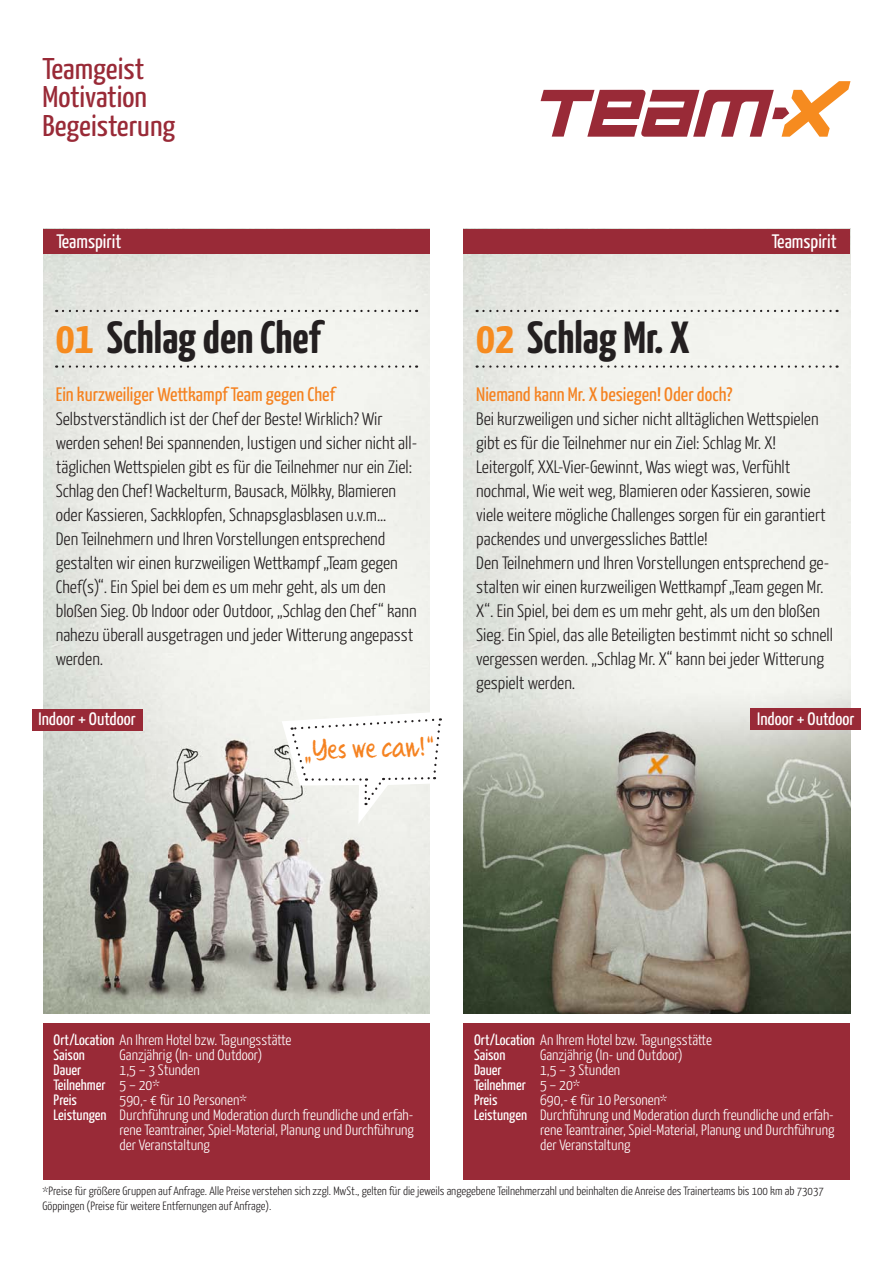
<style>
.page{position:relative;width:893px;height:1263px;background:#fff}
.page>*{position:absolute;margin:0;border:0;box-sizing:border-box;transform-origin:0 0}
.t1{font:700 45px "Yanone Kaffeesatz";color:#231f20;scale:1.05 1}
.t2{font:30px/28.5px "Yanone Kaffeesatz";color:#992a37;scale:1.09 1}
.t3{font:25.5px "Quikhand 1.1";color:#f58220;scale:1.05 1}
.t4{font:19.5px "Yanone Kaffeesatz";color:#f58220;scale:1.05 1}
.t5{font:19.5px "Yanone Kaffeesatz";color:#fff;scale:1.05 1}
.t6{font:300 18px/24px "Yanone Kaffeesatz";color:#231f20;scale:1.05 1}
.t7{font:18px "Yanone Kaffeesatz";color:#fff;scale:1.05 1}
.t8{font:300 15px/15px "Yanone Kaffeesatz";color:#fff;scale:1.05 1}
.t9{font:15px "Yanone Kaffeesatz";color:#fff;scale:1.05 1}
.t10{font:300 12px/15px "Yanone Kaffeesatz";color:#231f20;scale:1.05 1}
.s1{color:#f68b1f}
.s2{font-weight:400}
</style>
<div class="page">
<svg style="left:541px;top:81px;width:309px;height:56px"></svg>
<img style="left:43px;top:229px;width:387px;height:784px">
<img style="left:463px;top:254px;width:387px;height:759px">
<svg style="left:63px;top:310px;width:354px;height:2px"></svg>
<svg style="left:477px;top:310px;width:361px;height:2px"></svg>
<svg style="left:63px;top:365px;width:354px;height:3px"></svg>
<svg style="left:477px;top:365px;width:361px;height:3px"></svg>
<svg style="left:282px;top:711px;width:160px;height:113px"></svg>
<div style="left:43px;top:1023px;width:387px;height:156px;background:#992a37"></div>
<div style="left:463px;top:1023px;width:387px;height:156px;background:#992a37"></div>
<div style="left:32px;top:709px;width:110px;height:21px;background:#992a37"></div>
<div style="left:750px;top:708px;width:111px;height:22px;background:#992a37"></div>
<div style="left:43px;top:229px;width:386px;height:25px;background:#992a37"></div>
<div style="left:463px;top:229px;width:387px;height:25px;background:#992a37"></div>
<h2 class="t2" style="left:43px;top:53px;width:123px">Teamgeist<br>Motivation<br>Begeisterung</h2>
<p class="t5" style="left:56px;top:230px;width:64px">Teamspirit</p>
<p class="t5" style="left:772px;top:230px;width:64px">Teamspirit</p>
<h1 class="t1" style="left:56px;top:310px;width:254px"><span class="s1">01</span> Schlag den Chef</h1>
<p class="t4" style="left:56px;top:382px;width:267px">Ein kurzweiliger Wettkampf Team gegen Chef</p>
<p class="t6" style="left:56px;top:406px;width:346px">Selbstverständlich ist der Chef der Beste! Wirklich? Wir werden sehen! Bei spannenden, lustigen und sicher nicht all&shy;täglichen Wettspielen gibt es für die Teilnehmer nur ein Ziel:<br>Schlag den Chef! Wackelturm, Bausack, Mölkky, Blamieren oder Kassieren, Sackklopfen, Schnapsglasblasen u.v.m…<br>Den Teilnehmern und Ihren Vorstellungen entsprechend gestalten wir einen kurzweiligen Wettkampf „Team gegen Chef(s)“. Ein Spiel bei dem es um mehr geht, als um den bloßen Sieg. Ob Indoor oder Outdoor, „Schlag den Chef “ kann nahezu überall ausgetragen und jeder Witterung angepasst werden.</p>
<h1 class="t1" style="left:476px;top:310px;width:205px"><span class="s1">02</span> Schlag Mr. X</h1>
<p class="t4" style="left:476px;top:382px;width:246px">Niemand kann Mr. X besiegen! Oder doch?</p>
<p class="t6" style="left:476px;top:406px;width:341px">Bei kurzweiligen und sicher nicht alltäglichen Wettspielen gibt es für die Teilnehmer nur ein Ziel: Schlag Mr. X!<br>Leitergolf, XXL-Vier-Gewinnt, Was wiegt was, Verfühlt nochmal, Wie weit weg, Blamieren oder Kassieren, sowie viele weitere mögliche Challenges sorgen für ein garantiert packendes und unvergessliches Battle!<br>Den Teilnehmern und Ihren Vorstellungen entsprechend ge&shy;stalten wir einen kurzweiligen Wettkampf „Team gegen Mr.<br>X“. Ein Spiel, bei dem es um mehr geht, als um den bloßen Sieg. Ein Spiel, das alle Beteiligten bestimmt nicht so schnell vergessen werden. „Schlag Mr. X“ kann bei jeder Witterung gespielt werden.</p>
<p class="t7" style="left:39px;top:708px;width:94px">Indoor + Outdoor</p>
<p class="t7" style="left:757px;top:708px;width:94px">Indoor + Outdoor</p>
<h3 class="t3" style="left:302px;top:734px;width:129px;rotate:-2deg">„Yes we can!“</h3>
<p class="t8" style="left:54px;top:1032px;width:228px"><span class="s2">Ort/Location</span> An Ihrem Hotel bzw. Tagungsstätte<br><span class="s2">Saison</span></p>
<p class="t8" style="left:120px;top:1047px;width:137px">Ganzjährig (In- und Outdoor)</p>
<p class="t8" style="left:54px;top:1062px;width:141px;text-indent:66px">1,5 – 3 Stunden<br><span class="s2">Teilnehmer</span> 5 – 20*<br><span class="s2">Preis</span></p>
<p class="t9" style="left:54px;top:1061px;width:28px">Dauer</p>
<p class="t8" style="left:120px;top:1092px;width:123px">590,- € für 10 Personen*</p>
<p class="t8" style="left:54px;top:1107px;width:344px"><span class="s2">Leistungen</span> Durchführung und Moderation durch freundliche und erfah-</p>
<p class="t8" style="left:120px;top:1122px;width:282px">rene Teamtrainer, Spiel-Material, Planung und Durchführung</p>
<p class="t8" style="left:120px;top:1137px;width:87px">der Veranstaltung</p>
<p class="t8" style="left:474px;top:1032px;width:228px"><span class="s2">Ort/Location</span> An Ihrem Hotel bzw. Tagungsstätte<br><span class="s2">Saison</span></p>
<p class="t8" style="left:540px;top:1047px;width:137px">Ganzjährig (In- und Outdoor)</p>
<p class="t8" style="left:474px;top:1062px;width:141px;text-indent:66px">1,5 – 3 Stunden<br><span class="s2">Teilnehmer</span> 5 – 20*<br><span class="s2">Preis</span></p>
<p class="t9" style="left:474px;top:1061px;width:28px">Dauer</p>
<p class="t8" style="left:540px;top:1092px;width:123px">690,- € für 10 Personen*</p>
<p class="t8" style="left:474px;top:1107px;width:344px"><span class="s2">Leistungen</span> Durchführung und Moderation durch freundliche und erfah-</p>
<p class="t8" style="left:540px;top:1122px;width:282px">rene Teamtrainer, Spiel-Material, Planung und Durchführung</p>
<p class="t8" style="left:540px;top:1137px;width:87px">der Veranstaltung</p>
<p class="t10" style="left:43px;top:1183px;width:746px">*Preise für größere Gruppen auf Anfrage. Alle Preise verstehen sich zzgl. MwSt., gelten für die jeweils angegebene Teilnehmerzahl und beinhalten die Anreise des Trainerteams bis 100 km ab 73037<br>Göppingen (Preise für weitere Entfernungen auf Anfrage).</p>
</div>
